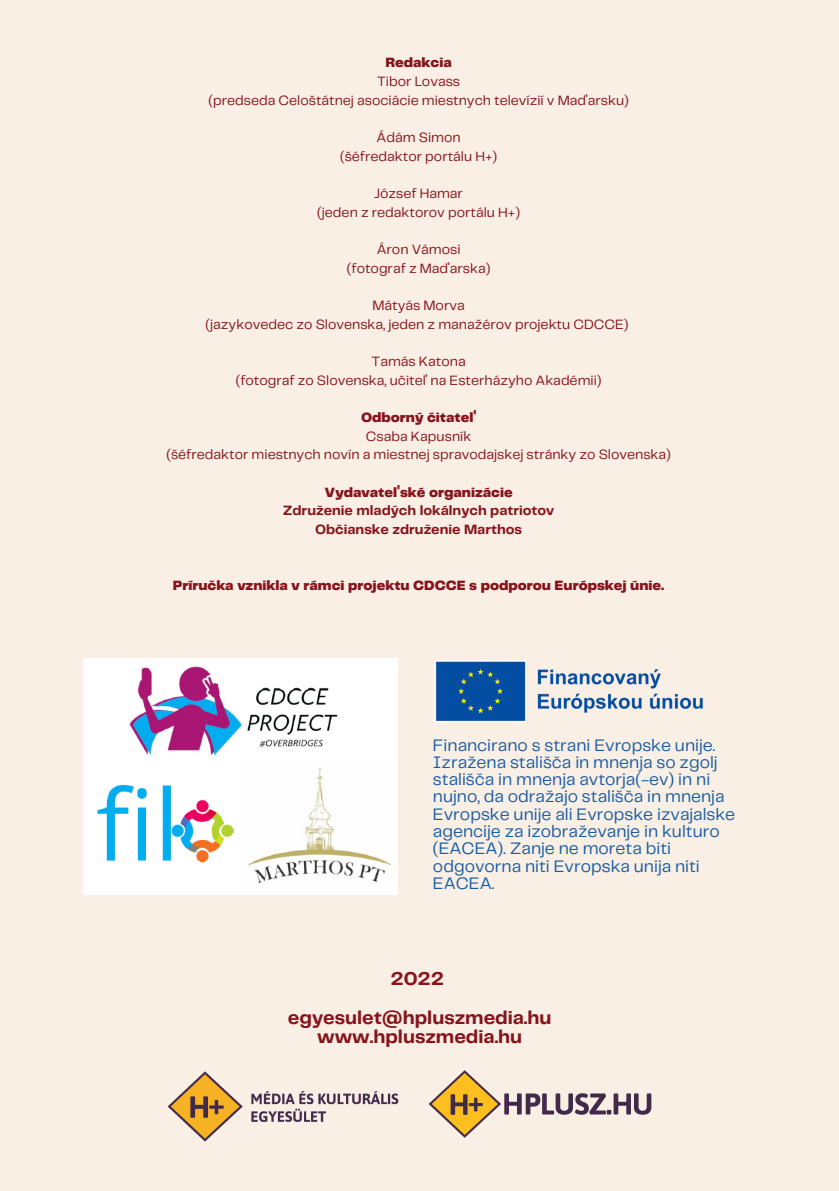
<style>
.page{position:relative;width:839px;height:1191px;background:#fff}
.page>*{position:absolute;margin:0;border:0;box-sizing:border-box;transform-origin:0 0}
.t1{font:700 19.2px/39px "Telegraf";color:#87131c;text-align:center}
.t2{font:17.2px/17.2px "Telegraf";color:#1a5da2}
.t3{font:14px/18.6px "Telegraf";color:#87131c;text-align:center}
.t4{font:900 14px "Telegraf";color:#87131c}
.t5{font:700 14px/18.6px "Telegraf";color:#87131c;text-align:center}
</style>
<div class="page">
<div style="left:0;top:0;width:838px;height:1191px;background:#faefe5"></div>
<img style="left:428px;top:1070px;width:224px;height:68px">
<img style="left:167px;top:1071px;width:232px;height:71px">
<img style="left:84px;top:658px;width:313px;height:236px">
<img style="left:434px;top:660px;width:269px;height:63px">
<p class="t4" style="left:385px;top:57px;width:68px">Redakcia</p>
<p class="t3" style="left:208px;top:73px;width:422px">Tibor Lovass<br>(predseda Celoštátnej asociácie miestnych televízií v Maďarsku)</p>
<p class="t3" style="left:340px;top:129px;width:159px">Ádám Simon (šéfredaktor portálu H+)</p>
<p class="t3" style="left:317px;top:185px;width:204px">József Hamar<br>(jeden z redaktorov portálu H+)</p>
<p class="t3" style="left:347px;top:241px;width:145px">Áron Vámosi (fotograf z Maďarska)</p>
<p class="t3" style="left:206px;top:297px;width:424px">Mátyás Morva<br>(jazykovedec zo Slovenska, jeden z manažérov projektu CDCCE)</p>
<p class="t3" style="left:236px;top:353px;width:367px">Tamás Katona<br>(fotograf zo Slovenska, učiteľ na Esterházyho Akadémii)</p>
<p class="t4" style="left:361px;top:411px;width:117px">Odborný čitateľ</p>
<p class="t3" style="left:166px;top:427px;width:506px">Csaba Kapusník<br>(šéfredaktor miestnych novín a miestnej spravodajskej stránky zo Slovenska)</p>
<p class="t4" style="left:324px;top:486px;width:190px">Vydavateľské organizácie</p>
<p class="t5" style="left:283px;top:502px;width:273px">Združenie mladých lokálnych patriotov<br>Občianske združenie Marthos</p>
<p class="t4" style="left:173px;top:579px;width:493px">Príručka vznikla v rámci projektu CDCCE s podporou Európskej únie.</p>
<p class="t2" style="left:433px;top:737px;width:304px">Financirano s strani Evropske unije.<br>Izražena stališča in mnenja so zgolj stališča in mnenja avtorja(-ev) in ni nujno, da odražajo stališča in mnenja Evropske unije ali Evropske izvajalske agencije za izobraževanje in kulturo (EACEA). Zanje ne moreta biti odgovorna niti Evropska unija niti EACEA.</p>
<h1 class="t1" style="left:288px;top:960px;width:265px">2022 egyesulet@hpluszmedia.hu</h1>
<h1 class="t1" style="left:317px;top:1018px;width:207px">www.hpluszmedia.hu</h1>
</div>
